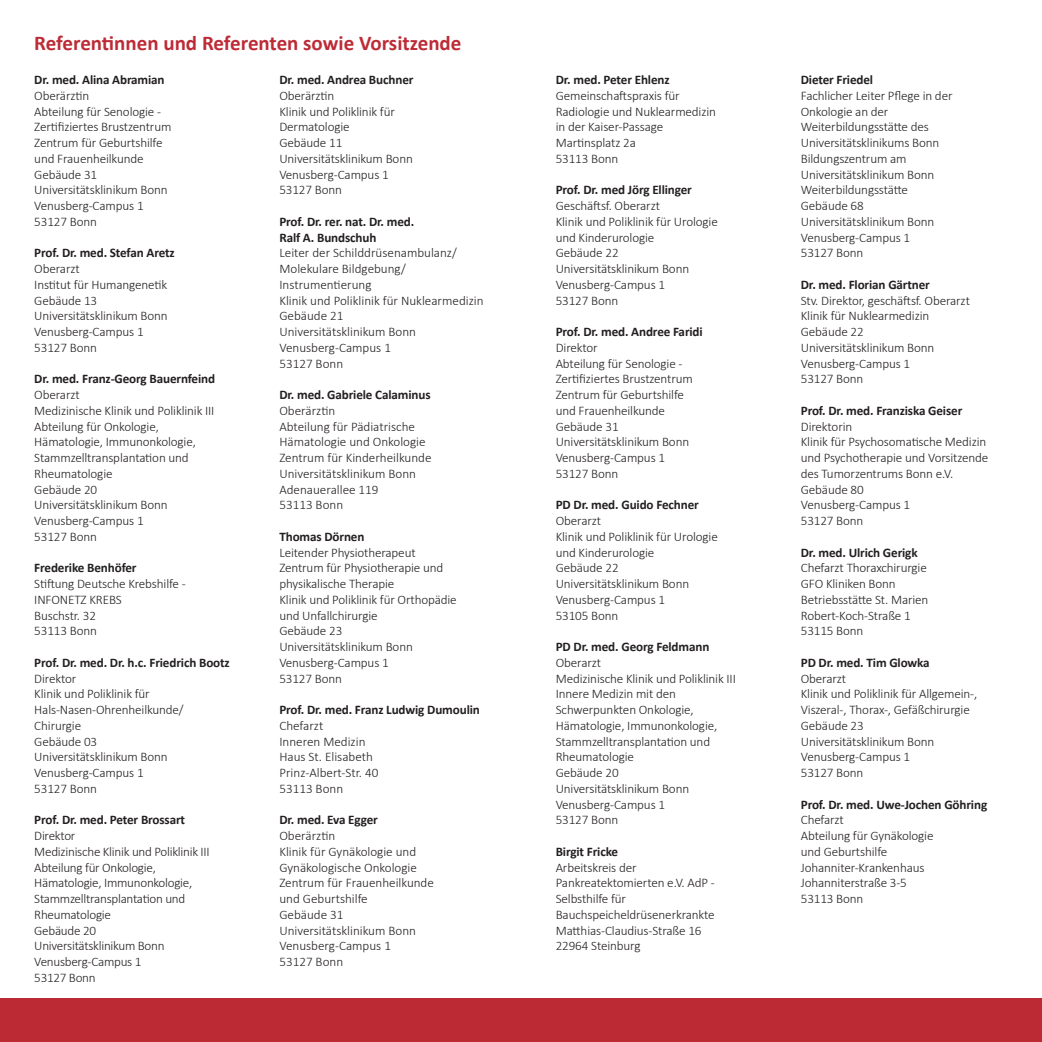
<style>
.page{position:relative;width:1042px;height:1042px;background:#fff}
.page>*{position:absolute;margin:0;border:0;box-sizing:border-box;transform-origin:0 0}
.t1{font:700 21px "Calibri";color:#bd2b36}
.t2{font:300 13.12px/15.8px "Calibri";letter-spacing:-.01em;color:#231f20}
.t3{font:700 13.12px/15.8px "Calibri";letter-spacing:-.01em;color:#231f20}
</style>
<div class="page">
<div style="left:0;top:998px;width:1042px;height:44px;background:#bc2a34"></div>
<h1 class="t1" style="left:34px;top:30px;width:429px">Referentinnen und Referenten sowie Vorsitzende</h1>
<p class="t3" style="left:34px;top:72px;width:132px">Dr. med. Alina Abramian</p>
<p class="t2" style="left:34px;top:87px;width:139px">Oberärztin<br>Abteilung für Senologie -<br>Zertifiziertes Brustzentrum<br>Zentrum für Geburtshilfe und Frauenheilkunde<br>Gebäude 31<br>Universitätsklinikum Bonn<br>Venusberg-Campus 1<br>53127 Bonn</p>
<p class="t3" style="left:34px;top:245px;width:142px">Prof. Dr. med. Stefan Aretz</p>
<p class="t2" style="left:34px;top:260px;width:135px">Oberarzt<br>Institut für Humangenetik<br>Gebäude 13<br>Universitätsklinikum Bonn<br>Venusberg-Campus 1<br>53127 Bonn</p>
<p class="t3" style="left:34px;top:371px;width:182px">Dr. med. Franz-Georg Bauernfeind</p>
<p class="t2" style="left:34px;top:386px;width:182px">Oberarzt<br>Medizinische Klinik und Poliklinik III<br>Abteilung für Onkologie,<br>Hämatologie, Immunonkologie,<br>Stammzelltransplantation und<br>Rheumatologie<br>Gebäude 20<br>Universitätsklinikum Bonn<br>Venusberg-Campus 1<br>53127 Bonn</p>
<p class="t3" style="left:34px;top:560px;width:104px">Frederike Benhöfer</p>
<p class="t2" style="left:34px;top:575px;width:153px">Stiftung Deutsche Krebshilfe -<br>INFONETZ KREBS<br>Buschstr. 32<br>53113 Bonn</p>
<p class="t3" style="left:34px;top:654px;width:197px">Prof. Dr. med. Dr. h.c. Friedrich Bootz</p>
<p class="t2" style="left:34px;top:670px;width:151px">Direktor<br>Klinik und Poliklinik für<br>Hals-Nasen-Ohrenheilkunde/<br>Chirurgie<br>Gebäude 03<br>Universitätsklinikum Bonn<br>Venusberg-Campus 1<br>53127 Bonn</p>
<p class="t3" style="left:34px;top:812px;width:152px">Prof. Dr. med. Peter Brossart</p>
<p class="t2" style="left:34px;top:827px;width:177px">Direktor<br>Medizinische Klinik und Poliklinik III<br>Abteilung für Onkologie,<br>Hämatologie, Immunonkologie,<br>Stammzelltransplantation und<br>Rheumatologie<br>Gebäude 20<br>Universitätsklinikum Bonn<br>Venusberg-Campus 1<br>53127 Bonn</p>
<p class="t3" style="left:279px;top:72px;width:136px">Dr. med. Andrea Buchner</p>
<p class="t2" style="left:279px;top:87px;width:135px">Oberärztin<br>Klinik und Poliklinik für<br>Dermatologie<br>Gebäude 11<br>Universitätsklinikum Bonn<br>Venusberg-Campus 1<br>53127 Bonn</p>
<p class="t3" style="left:279px;top:213px;width:136px">Prof. Dr. rer. nat. Dr. med.<br>Ralf A. Bundschuh</p>
<p class="t2" style="left:279px;top:244px;width:206px">Leiter der Schilddrüsenambulanz/<br>Molekulare Bildgebung/<br>Instrumentierung<br>Klinik und Poliklinik für Nuklearmedizin<br>Gebäude 21<br>Universitätsklinikum Bonn<br>Venusberg-Campus 1<br>53127 Bonn</p>
<p class="t3" style="left:279px;top:387px;width:153px">Dr. med. Gabriele Calaminus</p>
<p class="t2" style="left:279px;top:402px;width:154px">Oberärztin<br>Abteilung für Pädiatrische<br>Hämatologie und Onkologie<br>Zentrum für Kinderheilkunde<br>Universitätsklinikum Bonn<br>Adenauerallee 119<br>53113 Bonn</p>
<p class="t3" style="left:279px;top:528px;width:87px">Thomas Dörnen</p>
<p class="t2" style="left:279px;top:544px;width:179px">Leitender Physiotherapeut<br>Zentrum für Physiotherapie und physikalische Therapie<br>Klinik und Poliklinik für Orthopädie und Unfallchirurgie<br>Gebäude 23<br>Universitätsklinikum Bonn<br>Venusberg-Campus 1<br>53127 Bonn</p>
<p class="t3" style="left:279px;top:702px;width:202px">Prof. Dr. med. Franz Ludwig Dumoulin</p>
<p class="t2" style="left:279px;top:717px;width:100px">Chefarzt<br>Inneren Medizin<br>Haus St. Elisabeth<br>Prinz-Albert-Str. 40<br>53113 Bonn</p>
<p class="t3" style="left:279px;top:812px;width:100px">Dr. med. Eva Egger</p>
<p class="t2" style="left:279px;top:827px;width:156px">Oberärztin<br>Klinik für Gynäkologie und<br>Gynäkologische Onkologie<br>Zentrum für Frauenheilkunde und Geburtshilfe<br>Gebäude 31<br>Universitätsklinikum Bonn<br>Venusberg-Campus 1<br>53127 Bonn</p>
<p class="t3" style="left:556px;top:72px;width:115px">Dr. med. Peter Ehlenz</p>
<p class="t2" style="left:556px;top:87px;width:162px">Gemeinschaftspraxis für<br>Radiologie und Nuklearmedizin in der Kaiser-Passage<br>Martinsplatz 2a<br>53113 Bonn</p>
<p class="t3" style="left:556px;top:182px;width:138px">Prof. Dr. med Jörg Ellinger</p>
<p class="t2" style="left:556px;top:197px;width:164px">Geschäftsf. Oberarzt<br>Klinik und Poliklinik für Urologie und Kinderurologie<br>Gebäude 22<br>Universitätsklinikum Bonn<br>Venusberg-Campus 1<br>53127 Bonn</p>
<p class="t3" style="left:556px;top:324px;width:149px">Prof. Dr. med. Andree Faridi</p>
<p class="t2" style="left:556px;top:339px;width:139px">Direktor<br>Abteilung für Senologie -<br>Zertifiziertes Brustzentrum<br>Zentrum für Geburtshilfe und Frauenheilkunde<br>Gebäude 31<br>Universitätsklinikum Bonn<br>Venusberg-Campus 1<br>53127 Bonn</p>
<p class="t3" style="left:556px;top:497px;width:145px">PD Dr. med. Guido Fechner</p>
<p class="t2" style="left:556px;top:512px;width:164px">Oberarzt<br>Klinik und Poliklinik für Urologie und Kinderurologie<br>Gebäude 22<br>Universitätsklinikum Bonn<br>Venusberg-Campus 1<br>53105 Bonn</p>
<p class="t3" style="left:556px;top:639px;width:155px">PD Dr. med. Georg Feldmann</p>
<p class="t2" style="left:556px;top:654px;width:182px">Oberarzt<br>Medizinische Klinik und Poliklinik III<br>Innere Medizin mit den<br>Schwerpunkten Onkologie,<br>Hämatologie, Immunonkologie,<br>Stammzelltransplantation und<br>Rheumatologie<br>Gebäude 20<br>Universitätsklinikum Bonn<br>Venusberg-Campus 1<br>53127 Bonn</p>
<p class="t3" style="left:556px;top:843px;width:64px">Birgit Fricke</p>
<p class="t2" style="left:556px;top:859px;width:161px">Arbeitskreis der<br>Pankreatektomierten e.V. AdP -<br>Selbsthilfe für<br>Bauchspeicheldrüsenerkrankte<br>Matthias-Claudius-Straße 16<br>22964 Steinburg</p>
<p class="t3" style="left:801px;top:72px;width:74px">Dieter Friedel</p>
<p class="t2" style="left:801px;top:87px;width:153px">Fachlicher Leiter Pflege in der<br>Onkologie an der<br>Weiterbildungsstätte des<br>Universitätsklinikums Bonn<br>Bildungszentrum am<br>Universitätsklinikum Bonn<br>Weiterbildungsstätte<br>Gebäude 68<br>Universitätsklinikum Bonn<br>Venusberg-Campus 1<br>53127 Bonn</p>
<p class="t3" style="left:801px;top:276px;width:131px">Dr. med. Florian Gärtner</p>
<p class="t2" style="left:801px;top:292px;width:171px">Stv. Direktor, geschäftsf. Oberarzt<br>Klinik für Nuklearmedizin<br>Gebäude 22<br>Universitätsklinikum Bonn<br>Venusberg-Campus 1<br>53127 Bonn</p>
<p class="t3" style="left:801px;top:402px;width:163px">Prof. Dr. med. Franziska Geiser</p>
<p class="t2" style="left:801px;top:418px;width:189px">Direktorin<br>Klinik für Psychosomatische Medizin und Psychotherapie und Vorsitzende des Tumorzentrums Bonn e.V.<br>Gebäude 80<br>Venusberg-Campus 1<br>53127 Bonn</p>
<p class="t3" style="left:801px;top:544px;width:118px">Dr. med. Ulrich Gerigk</p>
<p class="t2" style="left:801px;top:559px;width:129px">Chefarzt Thoraxchirurgie<br>GFO Kliniken Bonn<br>Betriebsstätte St. Marien<br>Robert-Koch-Straße 1<br>53115 Bonn</p>
<p class="t3" style="left:801px;top:654px;width:130px">PD Dr. med. Tim Glowka</p>
<p class="t2" style="left:801px;top:670px;width:178px">Oberarzt<br>Klinik und Poliklinik für Allgemein-,<br>Viszeral-, Thorax-, Gefäßchirurgie<br>Gebäude 23<br>Universitätsklinikum Bonn<br>Venusberg-Campus 1<br>53127 Bonn</p>
<p class="t3" style="left:801px;top:796px;width:188px">Prof. Dr. med. Uwe-Jochen Göhring</p>
<p class="t2" style="left:801px;top:811px;width:134px">Chefarzt<br>Abteilung für Gynäkologie und Geburtshilfe<br>Johanniter-Krankenhaus<br>Johanniterstraße 3-5<br>53113 Bonn</p>
</div>
